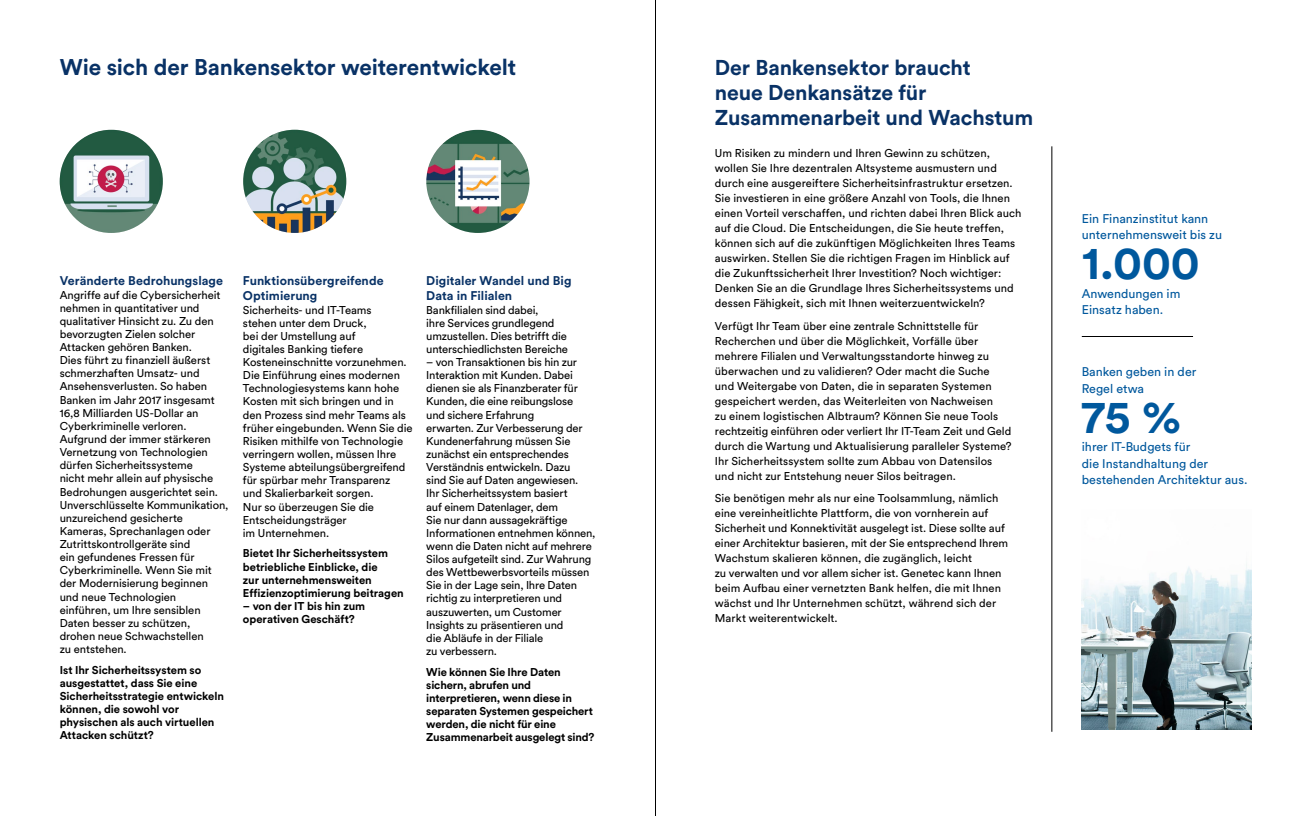
<style>
.page{position:relative;width:1311px;height:816px;background:#fff}
.page>*{position:absolute;margin:0;border:0;box-sizing:border-box;transform-origin:0 0}
.Headings{font:700 46.25px "Circular Pro";color:#00589d}
.Heading_2__after{font:700 22.5px "Circular Pro";letter-spacing:-.005em;color:#093266}
.Heading_2__after-2{font:700 21.25px/25px "Circular Pro";letter-spacing:-.005em;color:#093266}
.Headings-2{font:12.5px/16.2px "Circular Pro";color:#00589d}
.Heading_3_Centered{font:700 12.5px/15px "Circular Pro";color:#093266}
.Body_Text_Centered{font:11.25px/13.1px "Circular Pro";letter-spacing:-.01em;color:#000}
.Body_Text__before{font:11.25px/15px "Circular Pro";letter-spacing:.005em;color:#000}
.Body_Text_Centered-2{font:700 11.25px/13.1px "Circular Pro";letter-spacing:-.005em;color:#000}
</style>
<div class="page">
<img style="left:426px;top:130px;width:103px;height:103px;border-radius:52px">
<img style="left:243px;top:130px;width:103px;height:103px;border-radius:52px">
<img style="left:60px;top:130px;width:103px;height:103px;border-radius:52px">
<img style="left:1081px;top:564px;width:170px;height:165px">
<hr style="left:1051px;top:146px;width:1px;height:585px;background:#000">
<hr style="left:1081px;top:336px;width:112px;height:1px;background:#000">
<hr style="left:655px;top:0;width:1px;height:815px;background:#000">
<p class="Heading_2__after" style="left:60px;top:52px;width:458px">Wie sich der Bankensektor weiterentwickelt</p>
<p class="Heading_3_Centered" style="left:60px;top:273px;width:165px">Veränderte Bedrohungslage</p>
<p class="Body_Text_Centered" style="left:60px;top:287px;width:170px">Angriffe auf die Cybersicherheit nehmen in quantitativer und qualitativer Hinsicht zu. Zu den bevorzugten Zielen solcher<br>Attacken gehören Banken.<br>Dies führt zu finanziell äußerst schmerzhaften Umsatz- und<br>Ansehensverlusten. So haben<br>Banken im Jahr 2017 insgesamt<br>16,8 Milliarden US-Dollar an<br>Cyberkriminelle verloren.<br>Aufgrund der immer stärkeren<br>Vernetzung von Technologien dürfen Sicherheitssysteme<br>nicht mehr allein auf physische<br>Bedrohungen ausgerichtet sein.<br>Unverschlüsselte Kommunikation, unzureichend gesicherte<br>Kameras, Sprechanlagen oder<br>Zutrittskontrollgeräte sind<br>ein gefundenes Fressen für<br>Cyberkriminelle. Wenn Sie mit der Modernisierung beginnen und neue Technologien einführen, um Ihre sensiblen<br>Daten besser zu schützen, drohen neue Schwachstellen<br>zu entstehen.</p>
<p class="Body_Text_Centered-2" style="left:60px;top:662px;width:166px">Ist Ihr Sicherheitssystem so ausgestattet, dass Sie eine<br>Sicherheitsstrategie entwickeln können, die sowohl vor physischen als auch virtuellen<br>Attacken schützt?</p>
<p class="Heading_3_Centered" style="left:243px;top:273px;width:142px">Funktionsübergreifende<br>Optimierung</p>
<p class="Body_Text_Centered" style="left:243px;top:302px;width:171px">Sicherheits- und IT-Teams<br>stehen unter dem Druck,<br>bei der Umstellung auf<br>digitales Banking tiefere<br>Kosteneinschnitte vorzunehmen.<br>Die Einführung eines modernen<br>Technologiesystems kann hohe<br>Kosten mit sich bringen und in den Prozess sind mehr Teams als früher eingebunden. Wenn Sie die<br>Risiken mithilfe von Technologie verringern wollen, müssen Ihre<br>Systeme abteilungsübergreifend für spürbar mehr Transparenz<br>und Skalierbarkeit sorgen.<br>Nur so überzeugen Sie die<br>Entscheidungsträger<br>im Unternehmen.</p>
<p class="Body_Text_Centered-2" style="left:243px;top:546px;width:162px">Bietet Ihr Sicherheitssystem betriebliche Einblicke, die<br>zur unternehmensweiten<br>Effizienzoptimierung beitragen</p>
<p class="Body_Text_Centered-2" style="left:243px;top:599px;width:124px">– von der IT bis hin zum operativen Geschäft?</p>
<p class="Heading_3_Centered" style="left:426px;top:273px;width:147px">Digitaler Wandel und Big<br>Data in Filialen</p>
<p class="Body_Text_Centered" style="left:426px;top:302px;width:143px">Bankfilialen sind dabei,<br>ihre Services grundlegend umzustellen. Dies betrifft die unterschiedlichsten Bereiche</p>
<p class="Body_Text_Centered" style="left:426px;top:355px;width:171px">– von Transaktionen bis hin zur<br>Interaktion mit Kunden. Dabei dienen sie als Finanzberater für<br>Kunden, die eine reibungslose<br>und sichere Erfahrung<br>erwarten. Zur Verbesserung der<br>Kundenerfahrung müssen Sie zunächst ein entsprechendes<br>Verständnis entwickeln. Dazu<br>sind Sie auf Daten angewiesen.<br>Ihr Sicherheitssystem basiert<br>auf einem Datenlager, dem<br>Sie nur dann aussagekräftige<br>Informationen entnehmen können, wenn die Daten nicht auf mehrere<br>Silos aufgeteilt sind. Zur Wahrung des Wettbewerbsvorteils müssen<br>Sie in der Lage sein, Ihre Daten richtig zu interpretieren und auszuwerten, um Customer<br>Insights zu präsentieren und<br>die Abläufe in der Filiale<br>zu verbessern.</p>
<p class="Body_Text_Centered-2" style="left:426px;top:664px;width:170px">Wie können Sie Ihre Daten sichern, abrufen und interpretieren, wenn diese in separaten Systemen gespeichert werden, die nicht für eine<br>Zusammenarbeit ausgelegt sind?</p>
<p class="Heading_2__after-2" style="left:715px;top:54px;width:320px">Der Bankensektor braucht<br>neue Denkansätze für<br>Zusammenarbeit und Wachstum</p>
<p class="Body_Text__before" style="left:715px;top:145px;width:308px">Um Risiken zu mindern und Ihren Gewinn zu schützen, wollen Sie Ihre dezentralen Altsysteme ausmustern und durch eine ausgereiftere Sicherheitsinfrastruktur ersetzen.<br>Sie investieren in eine größere Anzahl von Tools, die Ihnen einen Vorteil verschaffen, und richten dabei Ihren Blick auch auf die Cloud. Die Entscheidungen, die Sie heute treffen, können sich auf die zukünftigen Möglichkeiten Ihres Teams auswirken. Stellen Sie die richtigen Fragen im Hinblick auf die Zukunftssicherheit Ihrer Investition? Noch wichtiger:<br>Denken Sie an die Grundlage Ihres Sicherheitssystems und dessen Fähigkeit, sich mit Ihnen weiterzuentwickeln?</p>
<p class="Body_Text__before" style="left:715px;top:317px;width:298px">Verfügt Ihr Team über eine zentrale Schnittstelle für Recherchen und über die Möglichkeit, Vorfälle über mehrere Filialen und Verwaltungsstandorte hinweg zu überwachen und zu validieren? Oder macht die Suche und Weitergabe von Daten, die in separaten Systemen gespeichert werden, das Weiterleiten von Nachweisen<br>zu einem logistischen Albtraum? Können Sie neue Tools rechtzeitig einführen oder verliert Ihr IT-Team Zeit und Geld durch die Wartung und Aktualisierung paralleler Systeme?<br>Ihr Sicherheitssystem sollte zum Abbau von Datensilos und nicht zur Entstehung neuer Silos beitragen.</p>
<p class="Body_Text__before" style="left:715px;top:490px;width:295px">Sie benötigen mehr als nur eine Toolsammlung, nämlich eine vereinheitlichte Plattform, die von vornherein auf Sicherheit und Konnektivität ausgelegt ist. Diese sollte auf einer Architektur basieren, mit der Sie entsprechend Ihrem Wachstum skalieren können, die zugänglich, leicht<br>zu verwalten und vor allem sicher ist. Genetec kann Ihnen beim Aufbau einer vernetzten Bank helfen, die mit Ihnen wächst und Ihr Unternehmen schützt, während sich der Markt weiterentwickelt.</p>
<p class="Headings-2" style="left:1081px;top:210px;width:142px">Ein Finanzinstitut kann unternehmensweit bis zu</p>
<p class="Headings" style="left:1081px;top:231px;width:119px">1.000</p>
<p class="Headings-2" style="left:1081px;top:285px;width:100px">Anwendungen im<br>Einsatz haben.</p>
<p class="Headings-2" style="left:1081px;top:363px;width:116px">Banken geben in der<br>Regel etwa</p>
<p class="Headings" style="left:1081px;top:384px;width:101px">75 %</p>
<p class="Headings-2" style="left:1081px;top:438px;width:167px">ihrer IT-Budgets für<br>die Instandhaltung der bestehenden Architektur aus.</p>
</div>
